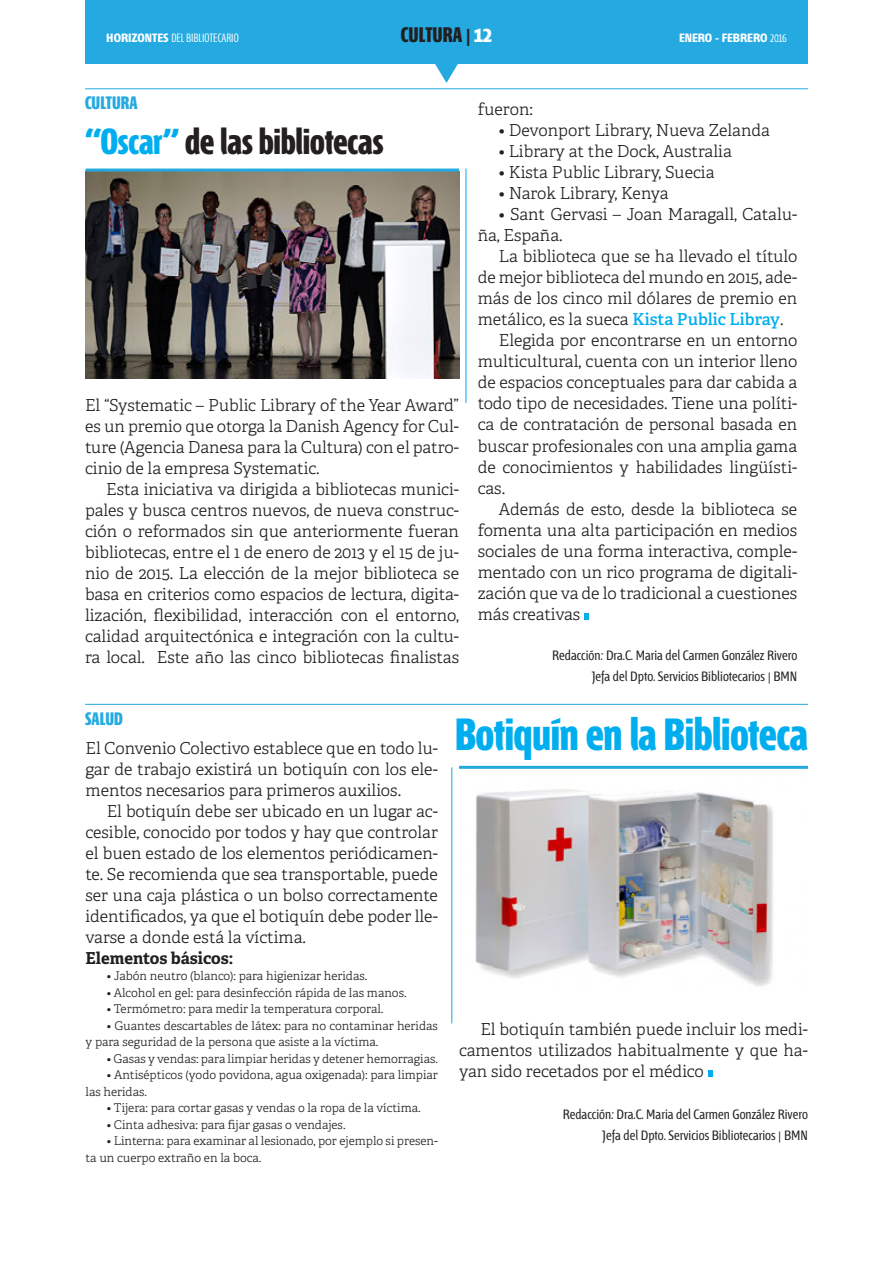
<style>
.page{position:relative;width:893px;height:1263px;background:#fff}
.page>*{position:absolute;margin:0;border:0;box-sizing:border-box;transform-origin:0 0}
.t1{font:700 45px "Fontana ND Ll";letter-spacing:-.005em;color:#00aeef}
.t2{font:700 36px "Fontana ND Ll";letter-spacing:-.005em;color:#231f20}
.t3{font:700 21px "Fontana ND Ll";color:#231f20}
.t4{font:700 18px "Fontana ND Ll";color:#24aae1}
.t5{font:300 16.5px/21px "Adelle";color:#231f20;text-align:justify}
.t6{font:700 16.5px "Adelle";letter-spacing:-.005em;color:#231f20}
.t7{font:13.5px/21px "Fontana ND Cc Os F";color:#231f20;text-align:right}
.t8{font:300 12px/16.5px "Adelle";color:#231f20}
.t9{font:300 12px "Fontana ND Ee Os F";color:#fff}
.t10{font:700 12px "Fontana ND Ee SC";color:#fff}
.s1{color:#fff}
.s2{font-weight:700}
.s3{font-weight:300}
.s4{color:#00aeef}
.s5{font-weight:600;color:#00aeef}
</style>
<div class="page">
<div style="left:85px;top:0;width:723px;height:63px;background:#24aae1"></div>
<svg style="left:434px;top:63px;width:25px;height:20px"></svg>
<hr style="left:85px;top:88px;width:723px;height:1px;background:#24aae1">
<hr style="left:85px;top:704px;width:723px;height:1px;background:#24aae1">
<img style="left:475px;top:789px;width:298px;height:197px">
<hr style="left:459px;top:766px;width:349px;height:3px;background:#24aae1">
<hr style="left:451px;top:767px;width:1px;height:256px;background:#00aeef">
<svg style="left:584px;top:613px;width:5px;height:6px"></svg>
<img style="left:86px;top:172px;width:373px;height:206px">
<hr style="left:86px;top:169px;width:373px;height:3px;background:#24aae1">
<hr style="left:466px;top:169px;width:1px;height:234px;background:#00aeef">
<svg style="left:708px;top:1070px;width:4px;height:7px"></svg>
<p class="t3" style="left:401px;top:25px;width:93px">CULTURA | <span class="s1">12</span></p>
<p class="t9" style="left:106px;top:32px;width:134px"><span class="s2">HORIZONTES</span> DEL BIBLIOTECARIO</p>
<p class="t10" style="left:679px;top:32px;width:109px">ENERO - FEBRERO <span class="s3">2016</span></p>
<p class="t4" style="left:85px;top:94px;width:54px">CULTURA</p>
<h2 class="t2" style="left:85px;top:124px;width:300px"><span class="s4">“Oscar”</span> de las bibliotecas</h2>
<p class="t5" style="left:85px;top:395px;width:376px">El “Systematic – Public Library of the Year Award” es un premio que otorga la Danish Agency for Cul&shy;ture (Agencia Danesa para la Cultura) con el patro&shy;cinio de la empresa Systematic.</p>
<p class="t5" style="left:85px;top:479px;width:376px;text-indent:21px">Esta iniciativa va dirigida a bibliotecas munici&shy;pales y busca centros nuevos, de nueva construc&shy;ción o reformados sin que anteriormente fueran bibliotecas, entre el 1 de enero de 2013 y el 15 de ju&shy;nio de 2015. La elección de la mejor biblioteca se basa en criterios como espacios de lectura, digita&shy;lización, flexibilidad, interacción con el entorno, calidad arquitectónica e integración con la cultu&shy;ra local. Este año las cinco bibliotecas finalistas</p>
<p class="t5" style="left:478px;top:99px;width:57px">fueron:</p>
<p class="t5" style="left:499px;top:120px;width:273px">• Devonport Library, Nueva Zelanda</p>
<p class="t5" style="left:499px;top:141px;width:234px">• Library at the Dock, Australia</p>
<p class="t5" style="left:499px;top:162px;width:217px">• Kista Public Library, Suecia</p>
<p class="t5" style="left:499px;top:183px;width:171px">• Narok Library, Kenya</p>
<p class="t5" style="left:478px;top:204px;width:321px;text-indent:21px">• Sant Gervasi – Joan Maragall, Catalu&shy;ña, España.</p>
<p class="t5" style="left:499px;top:246px;width:300px">La biblioteca que se ha llevado el título</p>
<p class="t5" style="left:478px;top:267px;width:321px">de mejor biblioteca del mundo en 2015, ade-</p>
<p class="t5" style="left:478px;top:288px;width:321px">más de los cinco mil dólares de premio en</p>
<p class="t5" style="left:478px;top:309px;width:307px">metálico, es la sueca <span class="s5">Kista Public Libray</span>.</p>
<p class="t5" style="left:499px;top:330px;width:300px">Elegida por encontrarse en un entorno</p>
<p class="t5" style="left:478px;top:351px;width:321px">multicultural, cuenta con un interior lleno</p>
<p class="t5" style="left:478px;top:372px;width:321px">de espacios conceptuales para dar cabida a</p>
<p class="t5" style="left:478px;top:393px;width:321px">todo tipo de necesidades. Tiene una políti-</p>
<p class="t5" style="left:478px;top:414px;width:321px">ca de contratación de personal basada en</p>
<p class="t5" style="left:478px;top:435px;width:321px">buscar profesionales con una amplia gama</p>
<p class="t5" style="left:478px;top:456px;width:321px">de conocimientos y habilidades lingüísti-</p>
<p class="t5" style="left:478px;top:477px;width:29px">cas.</p>
<p class="t5" style="left:499px;top:498px;width:300px">Además de esto, desde la biblioteca se</p>
<p class="t5" style="left:478px;top:519px;width:321px">fomenta una alta participación en medios</p>
<p class="t5" style="left:478px;top:540px;width:321px">sociales de una forma interactiva, comple-</p>
<p class="t5" style="left:478px;top:561px;width:321px">mentado con un rico programa de digitali-</p>
<p class="t5" style="left:478px;top:582px;width:321px">zación que va de lo tradicional a cuestiones</p>
<p class="t5" style="left:478px;top:603px;width:104px">más creativas</p>
<p class="t7" style="left:552px;top:645px;width:247px">Redacción: Dra.C. Maria del Carmen González Rivero<br>Jefa del Dpto. Servicios Bibliotecarios | BMN</p>
<p class="t4" style="left:85px;top:710px;width:39px">SALUD</p>
<p class="t5" style="left:86px;top:738px;width:354px">El Convenio Colectivo establece que en todo lu-</p>
<p class="t5" style="left:86px;top:759px;width:354px">gar de trabajo existirá un botiquín con los ele&shy;mentos necesarios para primeros auxilios.</p>
<p class="t5" style="left:86px;top:801px;width:354px;text-indent:21px">El botiquín debe ser ubicado en un lugar ac&shy;cesible, conocido por todos y hay que controlar el buen estado de los elementos periódicamen&shy;te. Se recomienda que sea transportable, puede ser una caja plástica o un bolso correctamente identificados, ya que el botiquín debe poder lle&shy;varse a donde está la víctima.</p>
<p class="t6" style="left:86px;top:947px;width:149px">Elementos básicos:</p>
<p class="t8" style="left:107px;top:968px;width:262px">• Jabón neutro (blanco): para higienizar heridas.</p>
<p class="t8" style="left:107px;top:984px;width:301px">• Alcohol en gel: para desinfección rápida de las manos.</p>
<p class="t8" style="left:107px;top:1001px;width:278px">• Termómetro: para medir la temperatura corporal.</p>
<p class="t8" style="left:86px;top:1017px;width:354px;text-indent:21px">• Guantes descartables de látex: para no contaminar heridas y para seguridad de la persona que asiste a la víctima.</p>
<p class="t8" style="left:107px;top:1050px;width:333px">• Gasas y vendas: para limpiar heridas y detener hemorragias.</p>
<p class="t8" style="left:86px;top:1067px;width:354px;text-indent:21px">• Antisépticos (yodo povidona, agua oxigenada): para limpiar las heridas.</p>
<p class="t8" style="left:107px;top:1100px;width:315px">• Tijera: para cortar gasas y vendas o la ropa de la víctima.</p>
<p class="t8" style="left:107px;top:1116px;width:240px">• Cinta adhesiva: para fijar gasas o vendajes.</p>
<p class="t8" style="left:86px;top:1133px;width:354px;text-indent:21px">• Linterna: para examinar al lesionado, por ejemplo si presen&shy;ta un cuerpo extraño en la boca.</p>
<h1 class="t1" style="left:455px;top:712px;width:354px">Botiquín en la Biblioteca</h1>
<p class="t5" style="left:459px;top:1019px;width:350px;text-indent:21px">El botiquín también puede incluir los medi&shy;camentos utilizados habitualmente y que ha&shy;yan sido recetados por el médico</p>
<p class="t7" style="left:563px;top:1105px;width:247px">Redacción: Dra.C. Maria del Carmen González Rivero<br>Jefa del Dpto. Servicios Bibliotecarios | BMN</p>
</div>
